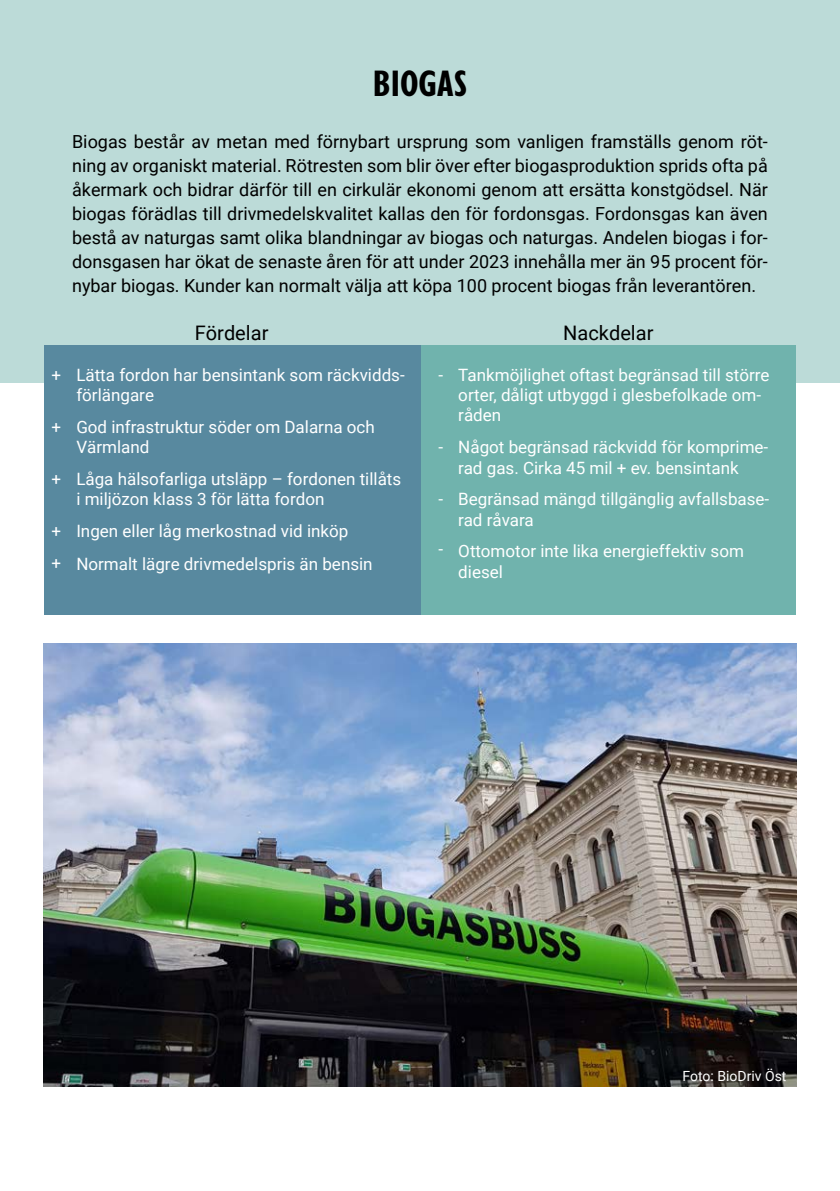
<style>
.page{position:relative;width:840px;height:1191px;background:#fff}
.page>*{position:absolute;margin:0;border:0;box-sizing:border-box;transform-origin:0 0}
.t1{font:700 condensed 38px "Gill Sans Nova";color:#000}
.t2{font:20px "Roboto";color:#000}
.t3{font:18px/24px "Roboto";color:#000;text-align:justify}
.t4{font:17px/20.4px "Roboto";color:#fff}
.t5{font:14px "Roboto";color:#fff}
</style>
<div class="page">
<div style="left:0;top:0;width:839px;height:383px;background:#bcdbd8"></div>
<div style="left:420px;top:345px;width:375px;height:269px;background:#70b3ad"></div>
<div style="left:44px;top:345px;width:376px;height:269px;background:#58899f"></div>
<img style="left:44px;top:643px;width:751px;height:443px">
<p class="t1" style="left:373px;top:58px;width:95px">BIOGAS</p>
<p class="t4" style="left:51px;top:364px;width:11px">+</p>
<p class="t4" style="left:51px;top:416px;width:11px">+</p>
<p class="t4" style="left:51px;top:468px;width:11px">+</p>
<p class="t4" style="left:51px;top:520px;width:11px">+</p>
<p class="t4" style="left:51px;top:552px;width:11px">+</p>
<p class="t3" style="left:72px;top:128px;width:697px">Biogas består av metan med förnybart ursprung som vanligen framställs genom röt&shy;ning av organiskt material. Rötresten som blir över efter biogasproduktion sprids ofta på åkermark och bidrar därför till en cirkulär ekonomi genom att ersätta konstgödsel. När biogas förädlas till drivmedelskvalitet kallas den för fordonsgas. Fordonsgas kan även bestå av naturgas samt olika blandningar av biogas och naturgas. Andelen biogas i for&shy;donsgasen har ökat de senaste åren för att under 2023 innehålla mer än 95 procent för&shy;nybar biogas. Kunder kan normalt välja att köpa 100 procent biogas från leverantören.</p>
<p class="t2" style="left:195px;top:319px;width:75px">Fördelar</p>
<p class="t2" style="left:563px;top:319px;width:92px">Nackdelar</p>
<p class="t4" style="left:76px;top:364px;width:330px">Lätta fordon har bensintank som räckvidds&shy;förlängare</p>
<p class="t4" style="left:76px;top:416px;width:300px">God infrastruktur söder om Dalarna och<br>Värmland</p>
<p class="t4" style="left:76px;top:468px;width:326px">Låga hälsofarliga utsläpp – fordonen tillåts i miljözon klass 3 för lätta fordon</p>
<p class="t4" style="left:76px;top:520px;width:273px">Ingen eller låg merkostnad vid inköp</p>
<p class="t4" style="left:76px;top:553px;width:298px">Normalt lägre drivmedelspris än bensin</p>
<p class="t4" style="left:438px;top:364px;width:6px">-</p>
<p class="t4" style="left:438px;top:436px;width:6px">-</p>
<p class="t4" style="left:438px;top:488px;width:6px">-</p>
<p class="t4" style="left:438px;top:538px;width:6px">-</p>
<p class="t4" style="left:458px;top:364px;width:312px">Tankmöjlighet oftast begränsad till större orter, dåligt utbyggd i glesbefolkade om&shy;råden</p>
<p class="t4" style="left:458px;top:436px;width:311px">Något begränsad räckvidd för komprime&shy;rad gas. Cirka 45 mil + ev. bensintank</p>
<p class="t4" style="left:458px;top:488px;width:312px">Begränsad mängd tillgänglig avfallsbase&shy;rad råvara</p>
<p class="t4" style="left:458px;top:540px;width:287px">Ottomotor inte lika energieffektiv som diesel</p>
<p class="t5" style="left:682px;top:1066px;width:105px">Foto: BioDriv Öst</p>
</div>
